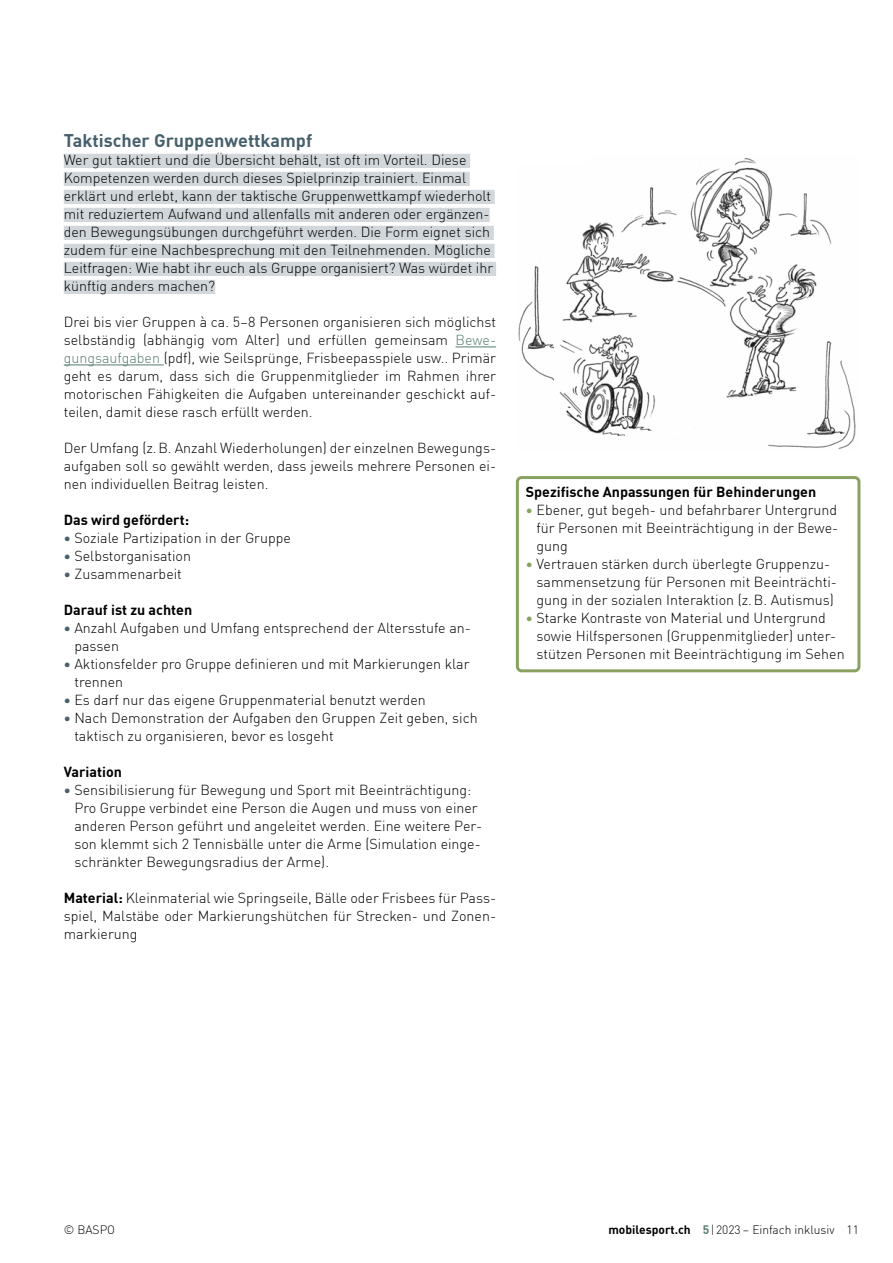
<style>
.page{position:relative;width:893px;height:1263px;background:#fff}
.page>*{position:absolute;margin:0;border:0;box-sizing:border-box;transform-origin:0 0}
.t1{font:700 18px "DINOT";color:#46606c}
.t2{font:300 14.25px/18px "DINOT";color:#000}
.t3{font:700 14.25px "DINOT";color:#000}
.t4{font:300 12px "DINOT";color:#000}
.s1{color:#567d6c}
.s2{font-weight:700;color:#46606c}
.s3{font-weight:700}
.s4{font-weight:700;color:#89a261}
.s5{font-weight:700;color:#567d6c}
</style>
<div class="page">
<div style="left:64px;top:154px;width:406px;height:14px;background:#d1d7da"></div>
<div style="left:64px;top:172px;width:406px;height:14px;background:#d1d7da"></div>
<div style="left:64px;top:190px;width:431px;height:14px;background:#d1d7da"></div>
<div style="left:64px;top:208px;width:426px;height:14px;background:#d1d7da"></div>
<div style="left:64px;top:226px;width:430px;height:14px;background:#d1d7da"></div>
<div style="left:64px;top:244px;width:431px;height:14px;background:#d1d7da"></div>
<div style="left:64px;top:262px;width:432px;height:14px;background:#d1d7da"></div>
<div style="left:64px;top:280px;width:151px;height:14px;background:#d1d7da"></div>
<hr style="left:455px;top:347px;width:41px;height:1px;background:#567d6c">
<hr style="left:64px;top:365px;width:100px;height:1px;background:#567d6c">
<div style="left:516px;top:476px;width:344px;height:196px;border:3px solid #89a261;border-radius:4px"></div>
<img style="left:518px;top:157px;width:338px;height:293px">
<p class="t1" style="left:64px;top:126px;width:250px">Taktischer Gruppenwettkampf</p>
<p class="t2" style="left:64px;top:149px;width:431px">Wer gut taktiert und die Übersicht behält, ist oft im Vorteil. Diese Kompetenzen werden durch dieses Spielprinzip trainiert. Einmal erklärt und erlebt, kann der taktische Gruppenwettkampf wiederholt mit reduziertem Aufwand und allenfalls mit anderen oder ergänzen&shy;den Bewegungsübungen durchgeführt werden. Die Form eignet sich zudem für eine Nachbesprechung mit den Teilnehmenden. Mögliche Leitfragen: Wie habt ihr euch als Gruppe organisiert? Was würdet ihr künftig anders machen?</p>
<p class="t2" style="left:64px;top:311px;width:434px;text-align:justify">Drei bis vier Gruppen à ca. 5–8 Personen organisieren sich möglichst selbständig (abhängig vom Alter) und erfüllen gemeinsam <span class="s1">Bewe&shy;gungsaufgaben</span> (pdf), wie Seilsprünge, Frisbeepasspiele usw.. Primär geht es darum, dass sich die Gruppenmitglieder im Rahmen ihrer motorischen Fähigkeiten die Aufgaben untereinander geschickt auf&shy;teilen, damit diese rasch erfüllt werden.</p>
<p class="t2" style="left:64px;top:437px;width:434px;text-align:justify">Der Umfang (z.B. Anzahl Wiederholungen) der einzelnen Bewegungs&shy;aufgaben soll so gewählt werden, dass jeweils mehrere Personen ei&shy;nen individuellen Beitrag leisten.</p>
<p class="t3" style="left:64px;top:508px;width:127px">Das wird gefördert:</p>
<p class="t2" style="left:64px;top:527px;width:229px"><span class="s2">•</span> Soziale Partizipation in der Gruppe</p>
<p class="t2" style="left:64px;top:545px;width:129px"><span class="s2">•</span> Selbstorganisation</p>
<p class="t2" style="left:64px;top:563px;width:120px"><span class="s2">•</span> Zusammenarbeit</p>
<p class="t3" style="left:64px;top:598px;width:130px">Darauf ist zu achten</p>
<p class="t2" style="left:74px;top:617px;width:398px;text-indent:-11px"><span class="s2">•</span> Anzahl Aufgaben und Umfang entsprechend der Altersstufe an&shy;passen</p>
<p class="t2" style="left:74px;top:653px;width:397px;text-indent:-11px"><span class="s2">•</span> Aktionsfelder pro Gruppe definieren und mit Markierungen klar trennen</p>
<p class="t2" style="left:64px;top:689px;width:364px"><span class="s2">•</span> Es darf nur das eigene Gruppenmaterial benutzt werden</p>
<p class="t2" style="left:74px;top:707px;width:405px;text-indent:-11px"><span class="s2">•</span> Nach Demonstration der Aufgaben den Gruppen Zeit geben, sich taktisch zu organisieren, bevor es losgeht</p>
<p class="t3" style="left:64px;top:760px;width:60px">Variation</p>
<p class="t2" style="left:74px;top:779px;width:409px;text-indent:-11px"><span class="s2">•</span> Sensibilisierung für Bewegung und Sport mit Beeinträchtigung:<br>Pro Gruppe verbindet eine Person die Augen und muss von einer anderen Person geführt und angeleitet werden. Eine weitere Per&shy;son klemmt sich 2 Tennisbälle unter die Arme (Simulation einge&shy;schränkter Bewegungsradius der Arme).</p>
<p class="t2" style="left:64px;top:887px;width:434px;text-align:justify"><span class="s3">Material:</span> Kleinmaterial wie Springseile, Bälle oder Frisbees für Pass&shy;spiel, Malstäbe oder Markierungshütchen für Strecken- und Zonen&shy;markierung</p>
<p class="t3" style="left:526px;top:481px;width:292px">Spezifische Anpassungen für Behinderungen</p>
<p class="t2" style="left:536px;top:500px;width:303px;text-align:justify;text-indent:-11px"><span class="s4">•</span> Ebener, gut begeh- und befahrbarer Untergrund für Personen mit Beeinträchtigung in der Bewe&shy;gung</p>
<p class="t2" style="left:536px;top:554px;width:302px;text-indent:-11px"><span class="s4">•</span> Vertrauen stärken durch überlegte Gruppenzu&shy;sammensetzung für Personen mit Beeinträchti&shy;gung in der sozialen Interaktion (z.B. Autismus)</p>
<p class="t2" style="left:536px;top:608px;width:310px;text-indent:-11px"><span class="s4">•</span> Starke Kontraste von Material und Untergrund sowie Hilfspersonen (Gruppenmitglieder) unter&shy;stützen Personen mit Beeinträchtigung im Sehen</p>
<p class="t4" style="left:64px;top:1220px;width:53px">© BASPO</p>
<p class="t4" style="left:608px;top:1220px;width:252px"><span class="s3">mobilesport.ch</span> <span class="s5">5</span>|2023 – Einfach inklusiv 11</p>
</div>
